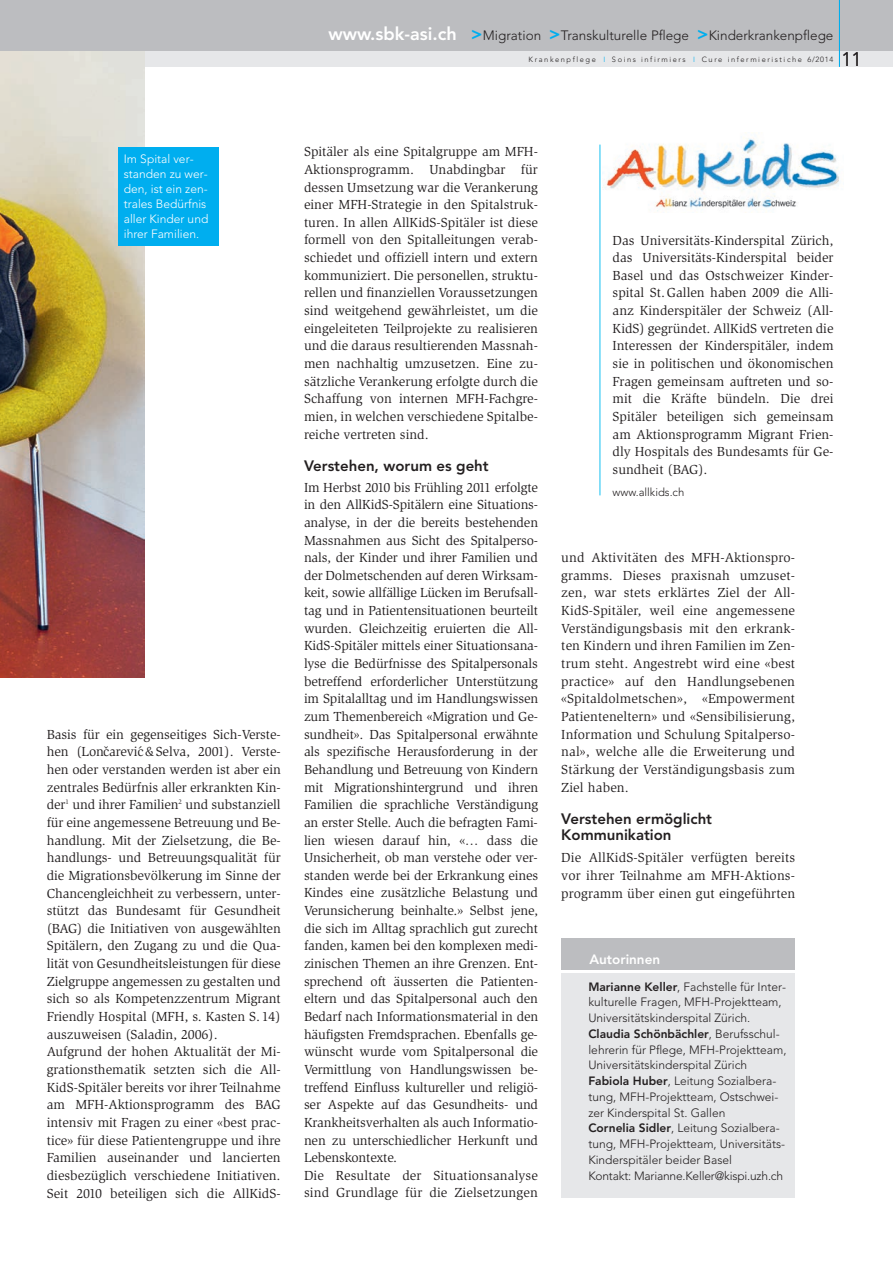
<style>
.page{position:relative;width:893px;height:1263px;background:#fff}
.page>*{position:absolute;margin:0;border:0;box-sizing:border-box;transform-origin:0 0}
.t1{font:300 19.5px "Avenir";color:#231f20}
.t2{font:800 15px/16.5px "Avenir";color:#231f20}
.t3{font:13.5px/17.7px "Slimbach";letter-spacing:-.01em;color:#231f20;text-align:justify}
.t4{font:300 13.5px "Avenir";color:#231f20}
.t5{font:800 13.5px "Avenir";color:#fff}
.t6{font:300 12px/15.8px "Avenir";color:#231f20}
.t7{font:300 12px/15px "Avenir";color:#fff}
.t8{font:300 11.25px "Avenir";color:#231f20}
.t9{font:300 7.5px "Avenir";letter-spacing:.21em;color:#231f20}
.s1{font-weight:800;font-size:18px;color:#fff}
.s2{font-weight:800;font-size:18px;color:#00aeef}
.s3{color:#00aeef}
.s4{font-weight:800}
</style>
<div class="page">
<hr style="left:600px;top:145px;width:1px;height:350px;background:#15c0f2">
<div style="left:0;top:51px;width:893px;height:16px;background:#e6e7e9"></div>
<div style="left:0;top:0;width:893px;height:51px;background:#bcbdc0"></div>
<hr style="left:839px;top:0;width:1px;height:67px;background:#00aeef">
<img style="left:602px;top:132px;width:238px;height:81px">
<div style="left:561px;top:972px;width:234px;height:225px;background:#e6e7e9"></div>
<div style="left:561px;top:939px;width:234px;height:31px;background:#bcbdc0"></div>
<img style="left:0;top:51px;width:145px;height:627px">
<div style="left:118px;top:147px;width:101px;height:99px;background:#00aeef"></div>
<p class="t4" style="left:329px;top:30px;width:506px"><span class="s1">www.sbk-asi.ch</span> <span class="s2">&gt;</span>Migration <span class="s2">&gt;</span>Transkulturelle Pflege <span class="s2">&gt;</span>Kinderkrankenpflege</p>
<p class="t9" style="left:529px;top:56px;width:306px">Krankenpflege <span class="s3">I</span> Soins infirmiers <span class="s3">I</span> Cure infermieristiche 6/2014</p>
<h1 class="t1" style="left:841px;top:51px;width:22px">11</h1>
<p class="t7" style="left:124px;top:153px;width:86px">Im Spital ver&shy;standen zu wer&shy;den, ist ein zen&shy;trales Bedürfnis aller Kinder und ihrer Familien.</p>
<p class="t3" style="left:47px;top:726px;width:235px">Basis für ein gegenseitiges Sich-Verste&shy;hen (Loncarevi´</p>
<p class="t3" style="left:104px;top:744px;width:6px">ˇ</p>
<p class="t3" style="left:47px;top:744px;width:236px;text-align:left;text-indent:91px">c&amp;Selva, 2001). Verste&shy;hen oder verstanden werden ist aber ein zentrales Bedürfnis aller erkrankten Kin&shy;der<sup>1</sup> und ihrer Familien<sup>2</sup> und substanziell für eine angemessene Betreuung und Be&shy;handlung. Mit der Zielsetzung, die Be&shy;handlungs- und Betreuungsqualität für die Migrationsbevölkerung im Sinne der Chancengleichheit zu verbessern, unter&shy;stützt das Bundesamt für Gesundheit (BAG) die Initiativen von ausgewählten Spitälern, den Zugang zu und die Qua&shy;lität von Gesundheitsleistungen für diese Zielgruppe angemessen zu gestalten und sich so als Kompetenzzentrum Migrant Friendly Hospital (MFH, s. Kasten S.14) auszuweisen (Saladin, 2006).<br>Aufgrund der hohen Aktualität der Mi&shy;grationsthematik setzten sich die All-KidS-Spitäler bereits vor ihrer Teilnahme am MFH-Aktionsprogramm des BAG intensiv mit Fragen zu einer «best prac&shy;tice» für diese Patientengruppe und ihre Familien auseinander und lancierten diesbezüglich verschiedene Initiativen.<br>Seit 2010 beteiligen sich die AllKidS-</p>
<p class="t3" style="left:304px;top:144px;width:235px">Spitäler als eine Spitalgruppe am MFH-Aktionsprogramm. Unabdingbar für dessen Umsetzung war die Verankerung einer MFH-Strategie in den Spitalstruk&shy;turen. In allen AllKidS-Spitäler ist diese formell von den Spitalleitungen verab&shy;schiedet und offiziell intern und extern kommuniziert. Die personellen, struktu&shy;rellen und finanziellen Voraussetzungen sind weitgehend gewährleistet, um die eingeleiteten Teilprojekte zu realisieren und die daraus resultierenden Massnah&shy;men nachhaltig umzusetzen. Eine zu&shy;sätzliche Verankerung erfolgte durch die Schaffung von internen MFH-Fachgre&shy;mien, in welchen verschiedene Spitalbe&shy;reiche vertreten sind.</p>
<p class="t2" style="left:304px;top:459px;width:186px">Verstehen, worum es geht</p>
<p class="t3" style="left:304px;top:479px;width:236px;text-align:left">Im Herbst 2010 bis Frühling 2011 erfolgte in den AllKidS-Spitälern eine Situations&shy;analyse, in der die bereits bestehenden Massnahmen aus Sicht des Spitalperso&shy;nals, der Kinder und ihrer Familien und der Dolmetschenden auf deren Wirksam&shy;keit, sowie allfällige Lücken im Berufsall&shy;tag und in Patientensituationen beurteilt wurden. Gleichzeitig eruierten die All-KidS-Spitäler mittels einer Situationsana&shy;lyse die Bedürfnisse des Spitalpersonals betreffend erforderlicher Unterstützung im Spitalalltag und im Handlungswissen zum Themenbereich «Migration und Ge&shy;sundheit». Das Spitalpersonal erwähnte als spezifische Herausforderung in der Behandlung und Betreuung von Kindern mit Migrationshintergrund und ihren Familien die sprachliche Verständigung an erster Stelle. Auch die befragten Fami&shy;lien wiesen darauf hin, «… dass die Unsicherheit, ob man verstehe oder ver&shy;standen werde bei der Erkrankung eines Kindes eine zusätzliche Belastung und Verunsicherung beinhalte.» Selbst jene, die sich im Alltag sprachlich gut zurecht fanden, kamen bei den komplexen medi&shy;zinischen Themen an ihre Grenzen. Ent&shy;sprechend oft äusserten die Patienten&shy;eltern und das Spitalpersonal auch den Bedarf nach Informationsmaterial in den häufigsten Fremdsprachen. Ebenfalls ge&shy;wünscht wurde vom Spitalpersonal die Vermittlung von Handlungswissen be&shy;treffend Einfluss kultureller und religiö&shy;ser Aspekte auf das Gesundheits- und Krankheitsverhalten als auch Informatio&shy;nen zu unterschiedlicher Herkunft und Lebenskontexte.<br>Die Resultate der Situationsanalyse sind Grundlage für die Zielsetzungen</p>
<p class="t3" style="left:613px;top:232px;width:222px">Das Universitäts-Kinderspital Zürich, das Universitäts-Kinderspital beider Basel und das Ostschweizer Kinder&shy;spital St.Gallen haben 2009 die Alli&shy;anz Kinderspitäler der Schweiz (All-KidS) gegründet. AllKidS vertreten die Interessen der Kinderspitäler, indem sie in politischen und ökonomischen Fragen gemeinsam auftreten und so&shy;mit die Kräfte bündeln. Die drei Spitäler beteiligen sich gemeinsam am Aktionsprogramm Migrant Frien&shy;dly Hospitals des Bundesamts für Ge&shy;sundheit (BAG).</p>
<p class="t8" style="left:613px;top:487px;width:73px">www.allkids.ch</p>
<p class="t3" style="left:561px;top:550px;width:235px">und Aktivitäten des MFH-Aktionspro&shy;gramms. Dieses praxisnah umzuset&shy;zen, war stets erklärtes Ziel der All-KidS-Spitäler, weil eine angemessene Verständigungsbasis mit den erkrank&shy;ten Kindern und ihren Familien im Zen&shy;trum steht. Angestrebt wird eine «best practice» auf den Handlungsebenen «Spitaldolmetschen», «Empowerment Patienteneltern» und «Sensibilisierung, Information und Schulung Spitalperso&shy;nal», welche alle die Erweiterung und Stärkung der Verständigungsbasis zum Ziel haben.</p>
<p class="t2" style="left:561px;top:812px;width:152px">Verstehen ermöglicht<br>Kommunikation</p>
<p class="t3" style="left:561px;top:850px;width:235px">Die AllKidS-Spitäler verfügten bereits vor ihrer Teilnahme am MFH-Aktions&shy;programm über einen gut eingeführten</p>
<p class="t5" style="left:589px;top:954px;width:72px">Autorinnen</p>
<p class="t6" style="left:588px;top:979px;width:200px"><span class="s4">Marianne Keller</span>, Fachstelle für Inter&shy;kulturelle Fragen, MFH-Projektteam, Universitätskinderspital Zürich.<br><span class="s4">Claudia Schönbächler</span>, Berufsschul&shy;lehrerin für Pflege, MFH-Projektteam, Universitätskinderspital Zürich <span class="s4">Fabiola Huber</span>, Leitung Sozialbera&shy;tung, MFH-Projektteam, Ostschwei&shy;zer Kinderspital St. Gallen<br><span class="s4">Cornelia Sidler</span>, Leitung Sozialbera&shy;tung, MFH-Projektteam, Universitäts-Kinderspitäler beider Basel<br>Kontakt: Marianne.Keller@kispi.uzh.ch</p>
</div>
